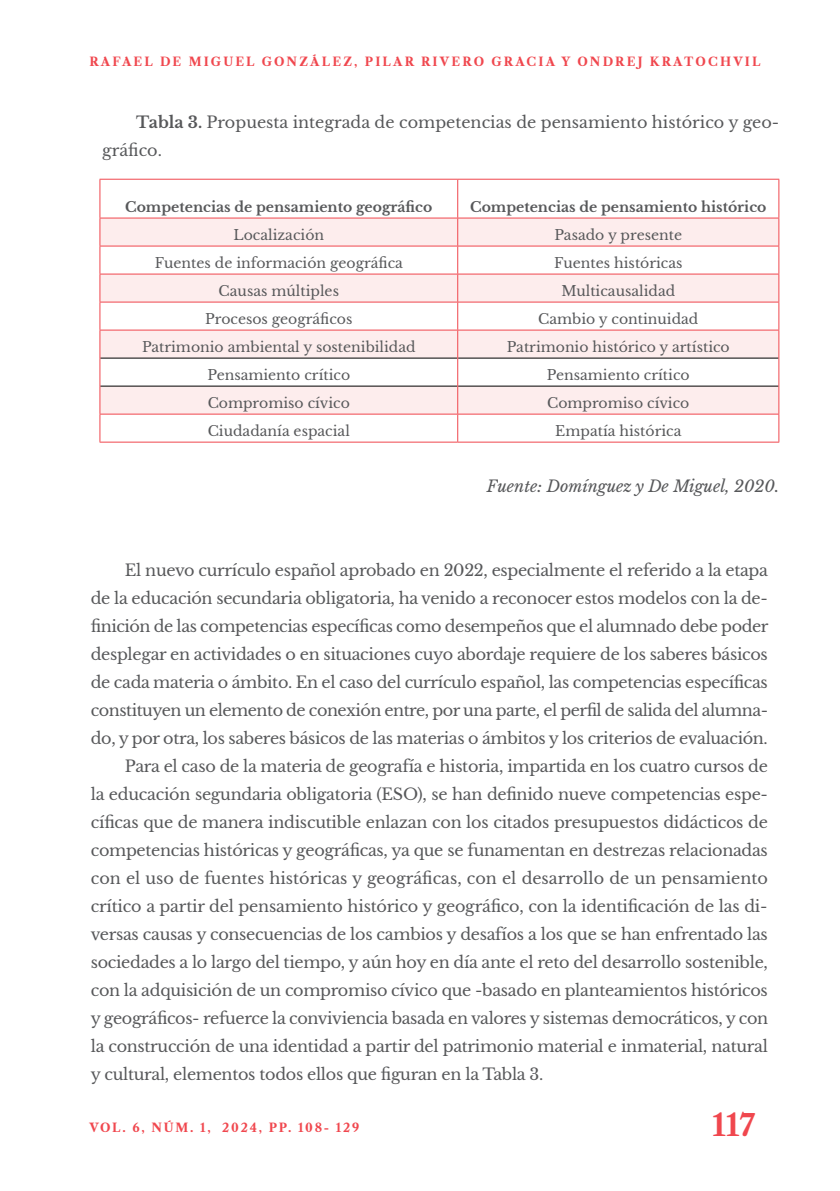
<style>
.page{position:relative;width:840px;height:1191px;background:#fff}
.page>*{position:absolute;margin:0;border:0;box-sizing:border-box;transform-origin:0 0}
.t1{font:700 30px "Libre Caslon Text";color:#f0474e}
.t2{font:16px "Libre Baskerville";letter-spacing:-.02em;color:#57585a}
.t3{font:16px/28px "Libre Baskerville";color:#57585a}
.t4{font:italic 16px "Libre Baskerville";color:#57585a}
.t5{font:14px "Libre Baskerville";color:#57585a}
.t6{font:700 14px "Libre Baskerville";color:#57585a}
.t7{font:700 12px "Libre Caslon Text";letter-spacing:.18em;color:#f0474e}
.t8{font:700 12px "Libre Caslon Text";letter-spacing:.15em;color:#f0474e}
.s1{font-weight:700}
</style>
<div class="page">
<svg style="left:100px;top:219px;width:678px;height:195px;fill:#fdeded"></svg>
<hr style="left:100px;top:358px;width:357px;height:1px;background:#000">
<hr style="left:458px;top:358px;width:320px;height:1px;background:#000">
<hr style="left:100px;top:386px;width:357px;height:1px;background:#000">
<hr style="left:458px;top:386px;width:320px;height:1px;background:#000">
<hr style="left:457px;top:179px;width:321px;height:1px;background:#f0474e">
<hr style="left:778px;top:180px;width:1px;height:38px;background:#f0474e">
<hr style="left:457px;top:442px;width:321px;height:1px;background:#f0474e">
<hr style="left:99px;top:218px;width:358px;height:1px;background:#f0474e">
<hr style="left:457px;top:218px;width:321px;height:1px;background:#f0474e">
<hr style="left:99px;top:246px;width:358px;height:1px;background:#f0474e">
<hr style="left:457px;top:246px;width:321px;height:1px;background:#f0474e">
<hr style="left:99px;top:274px;width:358px;height:1px;background:#f0474e">
<hr style="left:457px;top:274px;width:321px;height:1px;background:#f0474e">
<hr style="left:99px;top:302px;width:358px;height:1px;background:#f0474e">
<hr style="left:457px;top:302px;width:321px;height:1px;background:#f0474e">
<hr style="left:99px;top:330px;width:358px;height:1px;background:#f0474e">
<hr style="left:457px;top:330px;width:321px;height:1px;background:#f0474e">
<svg style="left:778px;top:218px;width:1px;height:224px"></svg>
<hr style="left:99px;top:414px;width:358px;height:1px;background:#f0474e">
<hr style="left:457px;top:414px;width:321px;height:1px;background:#f0474e">
<hr style="left:99px;top:179px;width:358px;height:1px;background:#f0474e">
<hr style="left:99px;top:180px;width:1px;height:38px;background:#f0474e">
<hr style="left:457px;top:180px;width:1px;height:38px;background:#f0474e">
<svg style="left:99px;top:218px;width:1px;height:224px"></svg>
<svg style="left:457px;top:218px;width:1px;height:224px"></svg>
<hr style="left:99px;top:442px;width:358px;height:1px;background:#f0474e">
<p class="t7" style="left:89px;top:54px;width:672px">RAFAEL DE MIGUEL GONZÁLEZ, PILAR RIVERO GRACIA Y ONDREJ KRATOCHVIL</p>
<p class="t3" style="left:102px;top:108px;width:678px;text-indent:34px"><span class="s1">Tabla 3.</span> Propuesta integrada de competencias de pensamiento histórico y geo&shy;gráfico.</p>
<p class="t6" style="left:125px;top:198px;width:308px">Competencias de pensamiento geográfico</p>
<p class="t6" style="left:470px;top:198px;width:298px">Competencias de pensamiento histórico</p>
<p class="t5" style="left:233px;top:226px;width:92px">Localización</p>
<p class="t5" style="left:554px;top:226px;width:129px">Pasado y presente</p>
<p class="t5" style="left:155px;top:254px;width:250px">Fuentes de información geográfica</p>
<p class="t5" style="left:553px;top:254px;width:130px">Fuentes históricas</p>
<p class="t5" style="left:218px;top:282px;width:122px">Causas múltiples</p>
<p class="t5" style="left:561px;top:282px;width:115px">Multicausalidad</p>
<p class="t5" style="left:205px;top:310px;width:149px">Procesos geográficos</p>
<p class="t5" style="left:538px;top:310px;width:162px">Cambio y continuidad</p>
<p class="t5" style="left:142px;top:338px;width:275px">Patrimonio ambiental y sostenibilidad</p>
<p class="t5" style="left:506px;top:338px;width:224px">Patrimonio histórico y artístico</p>
<p class="t5" style="left:207px;top:366px;width:144px">Pensamiento crítico</p>
<p class="t5" style="left:546px;top:366px;width:144px">Pensamiento crítico</p>
<p class="t5" style="left:207px;top:394px;width:144px">Compromiso cívico</p>
<p class="t5" style="left:547px;top:394px;width:144px">Compromiso cívico</p>
<p class="t5" style="left:207px;top:422px;width:144px">Ciudadanía espacial</p>
<p class="t5" style="left:555px;top:422px;width:128px">Empatía histórica</p>
<p class="t4" style="left:486px;top:476px;width:293px">Fuente: Domínguez y De Miguel, 2020.</p>
<p class="t2" style="left:125px;top:560px;width:644px">El nuevo currículo español aprobado en 2022, especialmente el referido a la etapa</p>
<p class="t2" style="left:91px;top:588px;width:678px">de la educación secundaria obligatoria, ha venido a reconocer estos modelos con la de-</p>
<p class="t2" style="left:91px;top:616px;width:678px">finición de las competencias específicas como desempeños que el alumnado debe poder</p>
<p class="t2" style="left:91px;top:644px;width:678px">desplegar en actividades o en situaciones cuyo abordaje requiere de los saberes básicos</p>
<p class="t2" style="left:91px;top:672px;width:678px">de cada materia o ámbito. En el caso del currículo español, las competencias específicas</p>
<p class="t2" style="left:91px;top:700px;width:678px">constituyen un elemento de conexión entre, por una parte, el perfil de salida del alumna-</p>
<p class="t2" style="left:91px;top:728px;width:678px">do, y por otra, los saberes básicos de las materias o ámbitos y los criterios de evaluación.</p>
<p class="t2" style="left:125px;top:756px;width:644px">Para el caso de la materia de geografía e historia, impartida en los cuatro cursos de</p>
<p class="t2" style="left:91px;top:784px;width:678px">la educación segundaria obligatoria (ESO), se han definido nueve competencias espe-</p>
<p class="t2" style="left:91px;top:812px;width:678px">cíficas que de manera indiscutible enlazan con los citados presupuestos didácticos de</p>
<p class="t2" style="left:91px;top:840px;width:678px">competencias históricas y geográficas, ya que se funamentan en destrezas relacionadas</p>
<p class="t3" style="left:91px;top:864px;width:678px">con el uso de fuentes históricas y geográficas, con el desarrollo de un pensamiento</p>
<p class="t2" style="left:91px;top:896px;width:678px">crítico a partir del pensamiento histórico y geográfico, con la identificación de las di-</p>
<p class="t2" style="left:91px;top:924px;width:678px">versas causas y consecuencias de los cambios y desafíos a los que se han enfrentado las</p>
<p class="t2" style="left:91px;top:952px;width:678px">sociedades a lo largo del tiempo, y aún hoy en día ante el reto del desarrollo sostenible,</p>
<p class="t2" style="left:91px;top:980px;width:678px">con la adquisición de un compromiso cívico que -basado en planteamientos históricos</p>
<p class="t2" style="left:91px;top:1008px;width:678px">y geográficos- refuerce la conviviencia basada en valores y sistemas democráticos, y con</p>
<p class="t2" style="left:91px;top:1036px;width:678px">la construcción de una identidad a partir del patrimonio material e inmaterial, natural</p>
<p class="t2" style="left:91px;top:1064px;width:454px">y cultural, elementos todos ellos que figuran en la Tabla 3.</p>
<p class="t8" style="left:89px;top:1120px;width:271px">VOL. 6, NÚM. 1, 2024, PP. 108- 129</p>
<h1 class="t1" style="left:711px;top:1107px;width:45px">117</h1>
</div>
